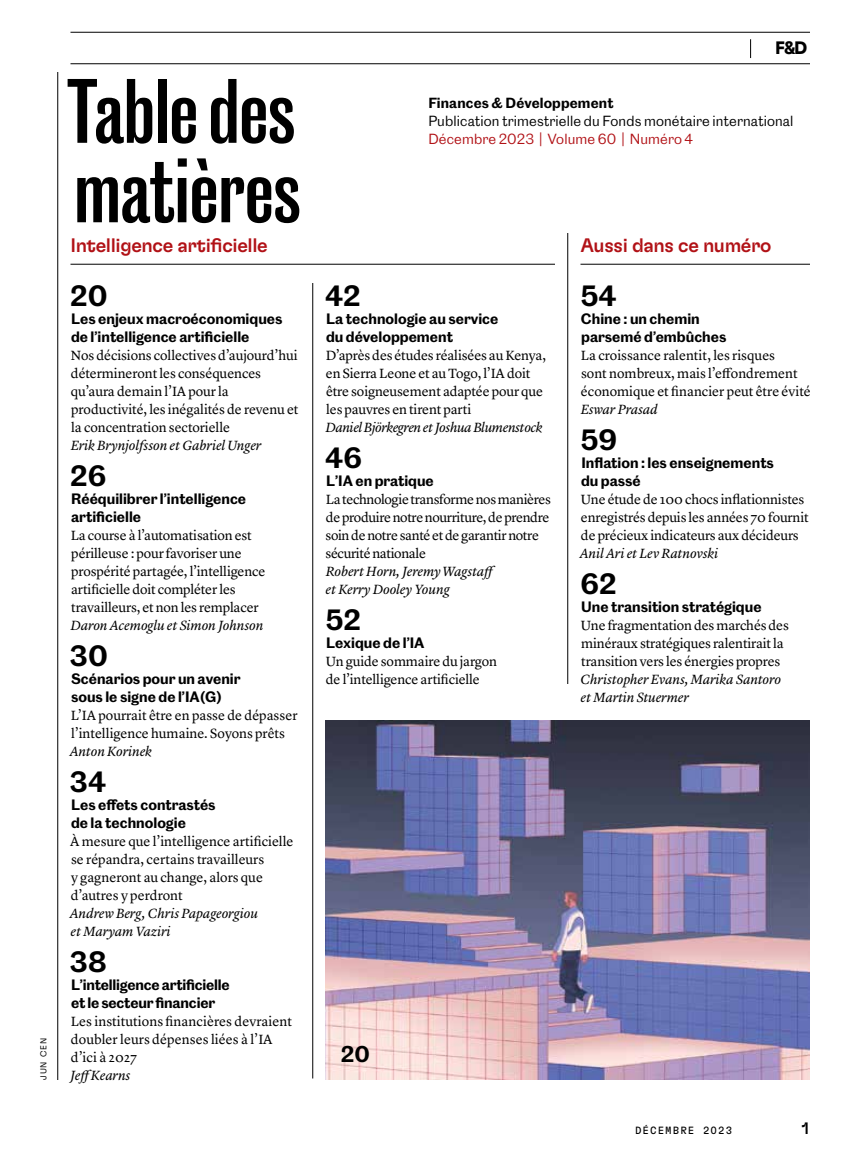
<style>
.page{position:relative;width:864px;height:1161px;background:#fff}
.page>*{position:absolute;margin:0;border:0;box-sizing:border-box;transform-origin:0 0}
.t1{font:600 84px/79.5px "Caslon Doric Condensed";color:#000}
.t2{font:600 27px "Caslon Doric";color:#000}
.t3{font:600 21px "Caslon Doric";color:#000}
.t4{font:500 19.5px "GT Flexa";letter-spacing:-.02em;color:#b11116}
.t5{font:700 18px "GT Flexa";color:#000}
.t6{font:500 16.5px "GT Flexa";color:#000}
.t7{font:13.8px/18px "Lyon Text";letter-spacing:-.01em;color:#000}
.t8{font:600 13.8px/18px "Caslon Doric";color:#000}
.t9{font:italic 13.8px/18px "Lyon Text";letter-spacing:-.01em;color:#000}
.t10{font:13.5px "Caslon Doric";letter-spacing:.01em;color:#000}
.t11{font:13.5px "Caslon Doric";letter-spacing:.01em;color:#b11116}
.t12{font:600 13.5px "Caslon Doric";letter-spacing:.01em;color:#000}
.t13{font:10.5px "GT Flexa Mono";letter-spacing:.1em;color:#000}
.t14{font:300 8.7px "GT Flexa";letter-spacing:.1em;color:#000}
</style>
<div class="page">
<hr style="left:567px;top:234px;width:1px;height:450px;background:#000">
<img style="left:326px;top:720px;width:484px;height:360px">
<hr style="left:70px;top:264px;width:485px;height:1px;background:#000">
<hr style="left:580px;top:264px;width:230px;height:1px;background:#000">
<svg style="left:750px;top:39px;width:1px;height:19px"></svg>
<hr style="left:70px;top:32px;width:740px;height:1px;background:#000">
<hr style="left:70px;top:63px;width:740px;height:1px;background:#000">
<hr style="left:57px;top:72px;width:1px;height:1008px;background:#000">
<hr style="left:312px;top:284px;width:1px;height:794px;background:#000">
<p class="t14" style="left:38px;top:1080px;width:43px;rotate:-90deg">JUN CEN</p>
<h1 class="t1" style="left:67px;top:68px;width:235px">Table des matières</h1>
<h3 class="t5" style="left:775px;top:37px;width:33px">F&amp;D</h3>
<p class="t12" style="left:428px;top:92px;width:187px">Finances &amp; Développement</p>
<p class="t10" style="left:428px;top:110px;width:367px">Publication trimestrielle du Fonds monétaire international</p>
<p class="t11" style="left:428px;top:128px;width:266px">Décembre 2023 | Volume 60 | Numéro 4</p>
<h3 class="t4" style="left:70px;top:233px;width:199px">Intelligence artificielle</h3>
<h3 class="t4" style="left:580px;top:233px;width:193px">Aussi dans ce numéro</h3>
<h2 class="t2" style="left:580px;top:274px;width:38px">54</h2>
<p class="t8" style="left:581px;top:309px;width:147px">Chine : un chemin parsemé d’embûches</p>
<p class="t7" style="left:581px;top:345px;width:232px">La croissance ralentit, les risques<br>sont nombreux, mais l’effondrement économique et financier peut être évité</p>
<p class="t9" style="left:581px;top:399px;width:79px">Eswar Prasad</p>
<h2 class="t2" style="left:580px;top:418px;width:38px">59</h2>
<p class="t8" style="left:581px;top:453px;width:194px">Inflation : les enseignements du passé</p>
<p class="t7" style="left:581px;top:489px;width:229px">Une étude de 100 chocs inflationnistes enregistrés depuis les années 70 fournit de précieux indicateurs aux décideurs</p>
<p class="t9" style="left:580px;top:543px;width:140px">Anil Ari et Lev Ratnovski</p>
<h2 class="t2" style="left:580px;top:562px;width:38px">62</h2>
<p class="t8" style="left:581px;top:597px;width:182px">Une transition stratégique</p>
<p class="t7" style="left:581px;top:615px;width:209px">Une fragmentation des marchés des minéraux stratégiques ralentirait la transition vers les énergies propres</p>
<p class="t9" style="left:581px;top:669px;width:202px">Christopher Evans, Marika Santoro et Martin Stuermer</p>
<h2 class="t2" style="left:70px;top:274px;width:39px">20</h2>
<p class="t8" style="left:71px;top:309px;width:213px">Les enjeux macroéconomiques de l’intelligence artificielle</p>
<p class="t7" style="left:71px;top:345px;width:229px">Nos décisions collectives d’aujourd’hui détermineront les conséquences qu’aura demain l’IA pour la productivité, les inégalités de revenu et la concentration sectorielle</p>
<p class="t9" style="left:71px;top:435px;width:192px">Erik Brynjolfsson et Gabriel Unger</p>
<h2 class="t2" style="left:70px;top:454px;width:38px">26</h2>
<p class="t8" style="left:71px;top:489px;width:177px">Rééquilibrer l’intelligence artificielle</p>
<p class="t7" style="left:71px;top:525px;width:196px">La course à l’automatisation est périlleuse : pour favoriser une prospérité partagée, l’intelligence artificielle doit compléter les travailleurs, et non les remplacer</p>
<p class="t9" style="left:71px;top:615px;width:194px">Daron Acemoglu et Simon Johnson</p>
<h2 class="t2" style="left:70px;top:634px;width:40px">30</h2>
<p class="t8" style="left:71px;top:669px;width:171px">Scénarios pour un avenir sous le signe de l’IA(G)</p>
<p class="t7" style="left:71px;top:705px;width:228px">L’IA pourrait être en passe de dépasser l’intelligence humaine. Soyons prêts</p>
<p class="t9" style="left:70px;top:741px;width:84px">Anton Korinek</p>
<h2 class="t2" style="left:70px;top:760px;width:38px">34</h2>
<p class="t8" style="left:71px;top:795px;width:146px">Les effets contrastés de la technologie</p>
<p class="t7" style="left:70px;top:831px;width:225px">À mesure que l’intelligence artificielle se répandra, certains travailleurs<br>y gagneront au change, alors que d’autres y perdront</p>
<p class="t9" style="left:70px;top:903px;width:190px">Andrew Berg, Chris Papageorgiou et Maryam Vaziri</p>
<h2 class="t2" style="left:70px;top:940px;width:38px">38</h2>
<p class="t8" style="left:71px;top:975px;width:160px">L’intelligence artificielle et le secteur financier</p>
<p class="t7" style="left:71px;top:1011px;width:223px">Les institutions financières devraient doubler leurs dépenses liées à l’IA d’ici à 2027</p>
<p class="t9" style="left:70px;top:1065px;width:62px">JeffKearns</p>
<h2 class="t2" style="left:325px;top:274px;width:37px">42</h2>
<p class="t8" style="left:326px;top:309px;width:174px">La technologie au service du développement</p>
<p class="t7" style="left:326px;top:345px;width:222px">D’après des études réalisées au Kenya, en Sierra Leone et au Togo, l’IA doit être soigneusement adaptée pour que les pauvres en tirent parti</p>
<p class="t9" style="left:326px;top:417px;width:218px">Daniel Björkegren et Joshua Blumenstock</p>
<h2 class="t2" style="left:325px;top:436px;width:38px">46</h2>
<p class="t8" style="left:326px;top:471px;width:109px">L’IA en pratique</p>
<p class="t7" style="left:326px;top:489px;width:227px">La technologie transforme nos manières de produire notre nourriture, de prendre soin de notre santé et de garantir notre sécurité nationale</p>
<p class="t9" style="left:326px;top:561px;width:173px">Robert Horn, Jeremy Wagstaff et Kerry Dooley Young</p>
<h2 class="t2" style="left:325px;top:598px;width:37px">52</h2>
<p class="t8" style="left:326px;top:633px;width:100px">Lexique de l’IA</p>
<p class="t7" style="left:326px;top:651px;width:173px">Un guide sommaire du jargon de l’intelligence artificielle</p>
<h3 class="t3" style="left:341px;top:1038px;width:31px">20</h3>
<p class="t13" style="left:635px;top:1124px;width:99px">DÉCEMBRE 2023</p>
<p class="t6" style="left:802px;top:1118px;width:9px">1</p>
</div>
